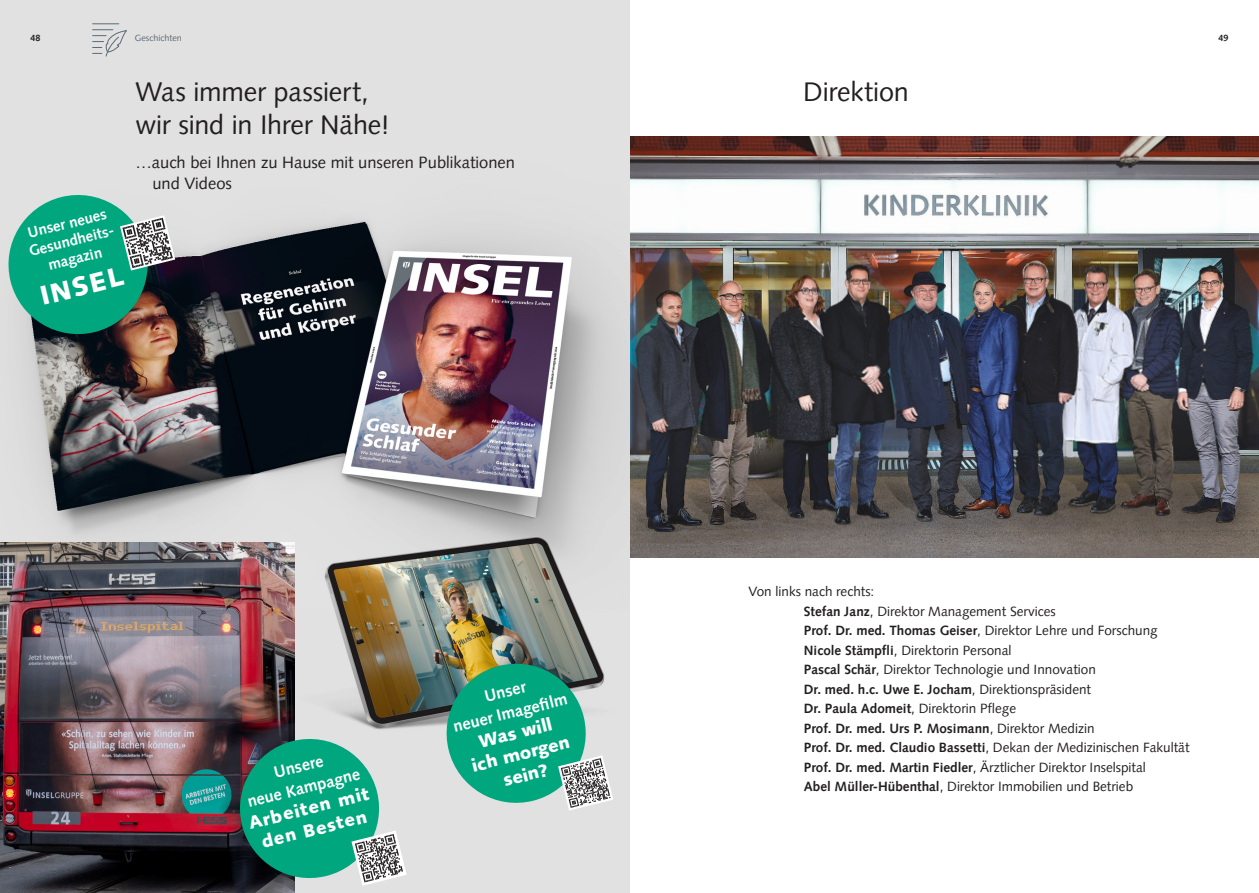
<style>
.page{position:relative;width:1259px;height:893px;background:#fff}
.page>*{position:absolute;margin:0;border:0;box-sizing:border-box;transform-origin:0 0}
.Titel_18pt{font:27px/33px "Syntax LT Pro";letter-spacing:-.01em;color:#231f20}
.t1{font:900 27px "Syntax LT Pro";color:#fff}
.t2{font:900 18px/21.6px "Syntax LT Pro";color:#fff;text-align:center}
.Lead_12pt{font:16.5px/21px "Syntax LT Pro";color:#231f20}
.t3{font:700 16.5px/21.6px "Syntax LT Pro";color:#fff;text-align:center}
.t4{font:700 15px/18px "Syntax LT Pro";color:#fff;text-align:center}
.Lauftext_Blocksatz_9{font:13.5px "Syntax LT Pro";color:#231f20}
.Lauftext_Blocksatz_9-2{font:700 13.5px "Syntax LT Pro";color:#231f20}
.Lauftext_Flattersatz{font:9px "Syntax LT Pro";color:#5d6a75}
.t5{font:700 9px "Syntax LT Pro";color:#231f20}
.s1{font-weight:700}
.s2{font-weight:400}
</style>
<div class="page">
<img style="left:629px;top:137px;width:630px;height:421px">
<img style="left:0;top:0;width:629px;height:893px">
<svg style="left:93px;top:23px;width:34px;height:34px"></svg>
<svg style="left:1px;top:188px;width:174px;height:153px;background:#4ca28b"></svg>
<svg style="left:439px;top:656px;width:174px;height:155px;background:#4eac92"></svg>
<img style="left:0;top:543px;width:295px;height:350px">
<svg style="left:233px;top:732px;width:174px;height:154px;background:#419c87"></svg>
<p class="Lauftext_Flattersatz" style="left:135px;top:33px;width:48px">Geschichten</p>
<p class="t5" style="left:30px;top:33px;width:12px">48</p>
<p class="t5" style="left:1218px;top:33px;width:12px">49</p>
<p class="t4" style="left:26px;top:224px;width:82px;rotate:-14deg">Unser neues</p>
<p class="t4" style="left:27px;top:242px;width:91px;rotate:-14deg">Gesundheits&shy;magazin</p>
<p class="t1" style="left:37px;top:280px;width:87px;rotate:-14deg">INSEL</p>
<p class="Titel_18pt" style="left:135px;top:75px;width:256px">Was immer passiert, wir sind in Ihrer Nähe!</p>
<p class="Lead_12pt" style="left:152px;top:152px;width:364px;text-indent:-17px">…auch bei Ihnen zu Hause mit unseren Publikationen und Videos</p>
<p class="t3" style="left:240px;top:770px;width:117px;rotate:-14deg">Unsere<br>neue Kampagne</p>
<p class="t2" style="left:246px;top:812px;width:125px;rotate:-14deg">Arbeiten mit den Besten</p>
<p class="t3" style="left:482px;top:686px;width:44px;rotate:-14deg">Unser</p>
<p class="t3" style="left:451px;top:716px;width:119px;rotate:-14deg">neuer Imagefi lm</p>
<p class="t2" style="left:464px;top:734px;width:102px;rotate:-14deg">Was will ich morgen sein?</p>
<p class="Titel_18pt" style="left:803px;top:75px;width:107px">Direktion</p>
<p class="Lauftext_Blocksatz_9" style="left:748px;top:583px;width:127px">Von links nach rechts:</p>
<p class="Lauftext_Blocksatz_9" style="left:804px;top:603px;width:253px"><span class="s1">Stefan Janz</span>, Direktor Management Services</p>
<p class="Lauftext_Blocksatz_9" style="left:804px;top:622px;width:355px"><span class="s1">Prof. Dr. med. Thomas Geiser</span>, Direktor Lehre und Forschung</p>
<p class="Lauftext_Blocksatz_9" style="left:804px;top:642px;width:209px"><span class="s1">Nicole Stämpfli</span>, Direktorin Personal</p>
<p class="Lauftext_Blocksatz_9" style="left:804px;top:661px;width:293px"><span class="s1">Pascal Schär</span>, Direktor Technologie und Innovation</p>
<p class="Lauftext_Blocksatz_9-2" style="left:804px;top:681px;width:289px">Dr. med. h.c. Uwe E. Jocham<span class="s2">, Direktionspräsident</span></p>
<p class="Lauftext_Blocksatz_9" style="left:804px;top:700px;width:214px"><span class="s1">Dr. Paula Adomeit</span>, Direktorin Pflege</p>
<p class="Lauftext_Blocksatz_9-2" style="left:804px;top:720px;width:292px">Prof. Dr. med. Urs P. Mosimann<span class="s2">, Direktor Medizin</span></p>
<p class="Lauftext_Blocksatz_9" style="left:804px;top:739px;width:387px"><span class="s1">Prof. Dr. med. Claudio Bassetti</span>, Dekan der Medizinischen Fakultät</p>
<p class="Lauftext_Blocksatz_9" style="left:804px;top:759px;width:343px"><span class="s1">Prof. Dr. med. Martin Fiedler</span>, Ärztlicher Direktor Inselspital</p>
<p class="Lauftext_Blocksatz_9" style="left:804px;top:778px;width:331px"><span class="s1">Abel Müller-Hübenthal</span>, Direktor Immobilien und Betrieb</p>
</div>
